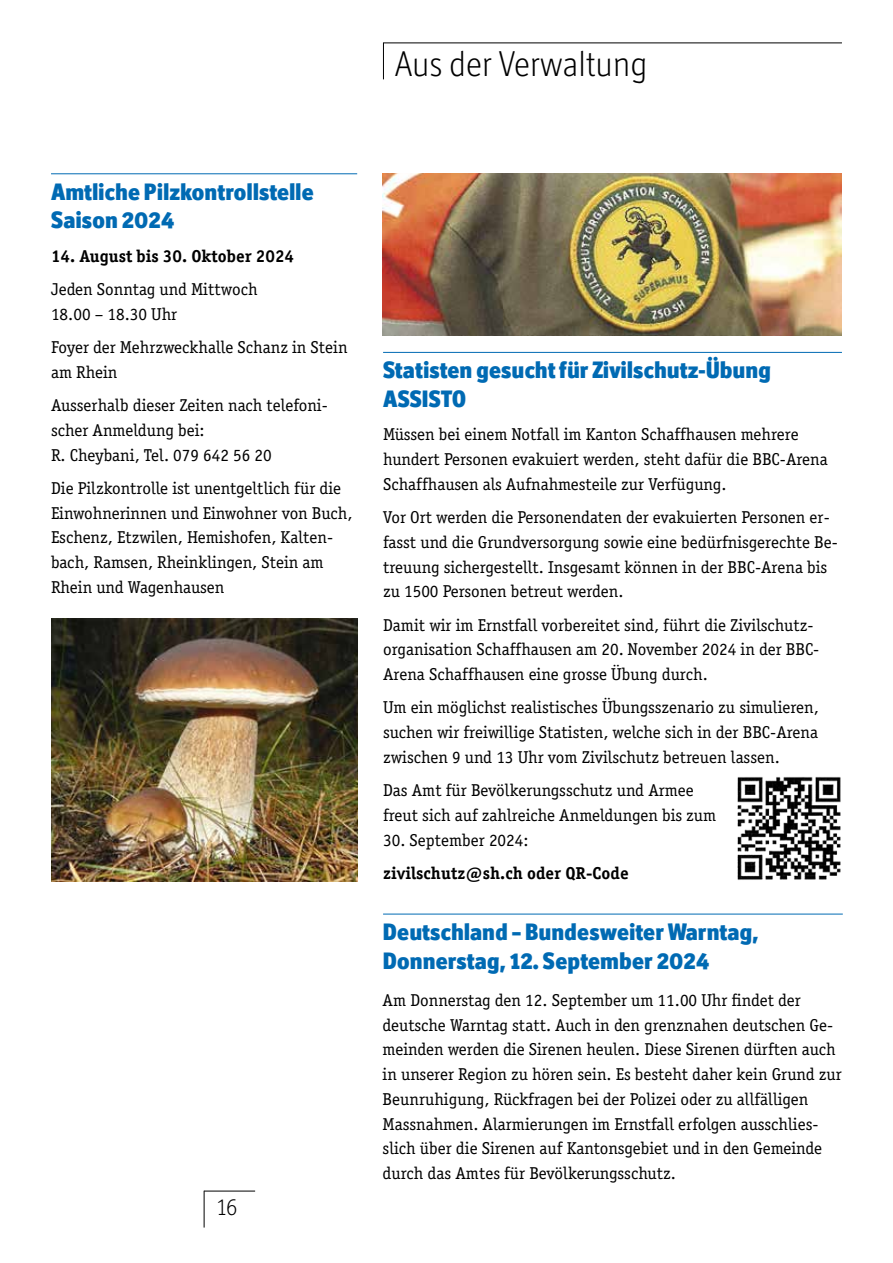
<style>
.page{position:relative;width:893px;height:1263px;background:#fff}
.page>*{position:absolute;margin:0;border:0;box-sizing:border-box;transform-origin:0 0}
.t1{font:300 36px "Officina Display ITC Std";color:#000}
.t2{font:900 24px/28.8px "Officina Display ITC Std";letter-spacing:.015em;color:#006ab3}
.t3{font:300 24px "Officina Display ITC Std";color:#000}
.t4{font:17.25px/24.8px "Officina Serif Std";color:#000}
.t5{font:700 17.25px "Officina Serif Std";color:#000}
</style>
<div class="page">
<hr style="left:204px;top:1191px;width:51px;height:1px;background:#000">
<hr style="left:204px;top:1191px;width:1px;height:36px;background:#000">
<hr style="left:383px;top:43px;width:459px;height:1px;background:#000">
<hr style="left:383px;top:43px;width:1px;height:36px;background:#000">
<img style="left:51px;top:618px;width:306px;height:263px">
<hr style="left:51px;top:173px;width:306px;height:1px;background:#006ab3">
<hr style="left:383px;top:352px;width:459px;height:1px;background:#006ab3">
<img style="left:737px;top:776px;width:104px;height:104px">
<img style="left:383px;top:173px;width:459px;height:162px">
<hr style="left:383px;top:914px;width:460px;height:1px;background:#006ab3">
<h1 class="t1" style="left:395px;top:43px;width:254px">Aus der Verwaltung</h1>
<h2 class="t2" style="left:51px;top:177px;width:264px">Amtliche Pilzkontrollstelle<br>Saison 2024</h2>
<p class="t5" style="left:51px;top:245px;width:245px">14. August bis 30. Oktober 2024</p>
<p class="t4" style="left:51px;top:277px;width:208px">Jeden Sonntag und Mittwoch<br>18.00 – 18.30 Uhr</p>
<p class="t4" style="left:51px;top:335px;width:298px">Foyer der Mehrzweckhalle Schanz in Stein am Rhein</p>
<p class="t4" style="left:51px;top:393px;width:278px">Ausserhalb dieser Zeiten nach telefoni&shy;scher Anmeldung bei:<br>R. Cheybani, Tel. 079 642 56 20</p>
<p class="t4" style="left:51px;top:476px;width:303px">Die Pilzkontrolle ist unentgeltlich für die Einwohnerinnen und Einwohner von Buch, Eschenz, Etzwilen, Hemishofen, Kalten&shy;bach, Ramsen, Rheinklingen, Stein am Rhein und Wagenhausen</p>
<h2 class="t3" style="left:217px;top:1192px;width:22px">16</h2>
<h2 class="t2" style="left:383px;top:356px;width:389px">Statisten gesucht für Zivilschutz-Übung<br>ASSISTO</h2>
<p class="t4" style="left:383px;top:422px;width:446px">Müssen bei einem Notfall im Kanton Schaffhausen mehrere hundert Personen evakuiert werden, steht dafür die BBC-Arena<br>Schaffhausen als Aufnahmesteile zur Verfügung.</p>
<p class="t4" style="left:383px;top:505px;width:456px">Vor Ort werden die Personendaten der evakuierten Personen er&shy;fasst und die Grundversorgung sowie eine bedürfnisgerechte Be&shy;treuung sichergestellt. Insgesamt können in der BBC-Arena bis zu 1500 Personen betreut werden.</p>
<p class="t4" style="left:383px;top:612px;width:438px">Damit wir im Ernstfall vorbereitet sind, führt die Zivilschutz&shy;organisation Schaffhausen am 20. November 2024 in der BBC-<br>Arena Schaffhausen eine grosse Übung durch.</p>
<p class="t4" style="left:383px;top:695px;width:437px;text-align:justify">Um ein möglichst realistisches Übungsszenario zu simulieren, suchen wir freiwillige Statisten, welche sich in der BBC-Arena zwischen 9 und 13 Uhr vom Zivilschutz betreuen lassen.</p>
<p class="t4" style="left:383px;top:778px;width:335px">Das Amt für Bevölkerungsschutz und Armee freut sich auf zahlreiche Anmeldungen bis zum</p>
<p class="t4" style="left:383px;top:827px;width:147px">30. September 2024:</p>
<p class="t5" style="left:383px;top:862px;width:247px">zivilschutz@sh.ch oder QR-Code</p>
<h2 class="t2" style="left:383px;top:917px;width:377px">Deutschland – Bundesweiter Warntag,<br>Donnerstag, 12. September 2024</h2>
<p class="t4" style="left:383px;top:987px;width:461px">Am Donnerstag den 12. September um 11.00 Uhr findet der deutsche Warntag statt. Auch in den grenznahen deutschen Ge&shy;meinden werden die Sirenen heulen. Diese Sirenen dürften auch in unserer Region zu hören sein. Es besteht daher kein Grund zur Beunruhigung, Rückfragen bei der Polizei oder zu allfälligen Massnahmen. Alarmierungen im Ernstfall erfolgen ausschlies&shy;slich über die Sirenen auf Kantonsgebiet und in den Gemeinde durch das Amtes für Bevölkerungsschutz.</p>
</div>
